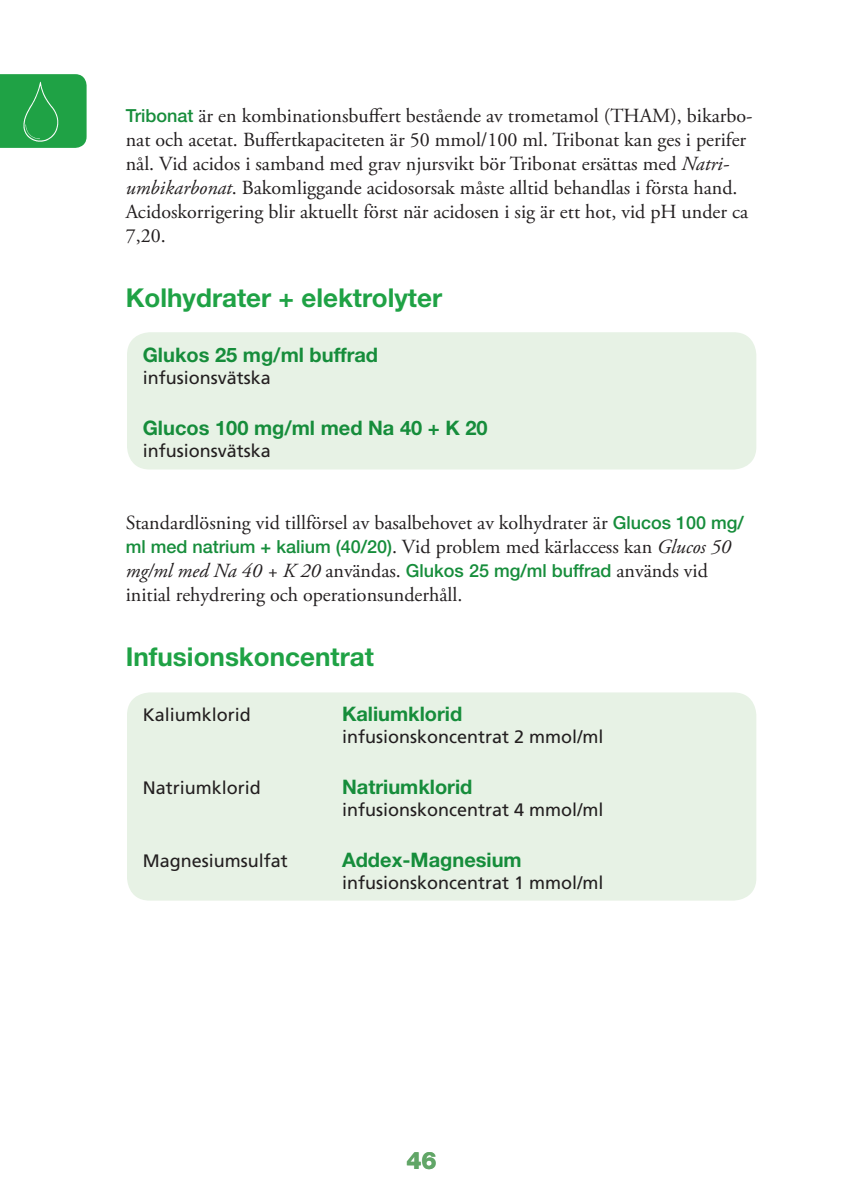
<style>
.page{position:relative;width:841px;height:1191px;background:#fff}
.page>*{position:absolute;margin:0;border:0;box-sizing:border-box;transform-origin:0 0}
.t1{font:700 26px "Helvetica Neue";color:#1fa245}
.t2{font:800 24px "Helvetica Neue";color:#61a667}
.t3{font:20px/24px "Adobe Garamond Pro";color:#231f20}
.t4{font:700 20px "Helvetica Neue";color:#168d3b}
.t5{font:18px "Frutiger";color:#231f20}
.t6{font:500 18px "Helvetica Neue";color:#168d3b}
.s1{font-family:"Helvetica Neue";font-weight:500;font-size:18px;color:#168d3b}
.s2{font-style:italic}
.s3{font-family:"Adobe Garamond Pro";font-weight:400;font-style:italic;font-size:20px;color:#231f20}
.s4{font-family:"Adobe Garamond Pro";font-weight:400;font-size:20px;color:#231f20}
</style>
<div class="page">
<div style="left:0;top:74px;width:86px;height:74px;background:#1fa245"></div>
<img style="left:16px;top:76px;width:55px;height:72px">
<div style="left:127px;top:692px;width:628px;height:208px;background:#e7f2e5;border-radius:23px"></div>
<div style="left:127px;top:332px;width:628px;height:137px;background:#e7f2e5;border-radius:23px"></div>
<p class="t3" style="left:126px;top:104px;width:628px"><span class="s1">Tribonat</span> är en kombinationsbuffert bestående av trometamol (THAM), bikarbo&shy;nat och acetat. Buffertkapaciteten är 50 mmol/100 ml. Tribonat kan ges i perifer nål. Vid acidos i samband med grav njursvikt bör Tribonat ersättas med <span class="s2">Natri&shy;umbikarbonat</span>. Bakomliggande acidosorsak måste alltid behandlas i första hand.<br>Acidoskorrigering blir aktuellt först när acidosen i sig är ett hot, vid pH under ca 7,20.</p>
<h1 class="t1" style="left:126px;top:281px;width:318px">Kolhydrater + elektrolyter</h1>
<p class="t4" style="left:143px;top:343px;width:237px">Glukos 25 mg/ml buffrad</p>
<p class="t5" style="left:143px;top:367px;width:130px">infusionsvätska</p>
<p class="t4" style="left:143px;top:415px;width:346px">Glucos 100 mg/ml med Na 40 + K 20</p>
<p class="t5" style="left:143px;top:440px;width:130px">infusionsvätska</p>
<p class="t3" style="left:126px;top:511px;width:619px">Standardlösning vid tillförsel av basalbehovet av kolhydrater är <span class="s1">Glucos 100 mg/ ml med natrium + kalium (40/20)</span>. Vid problem med kärlaccess kan <span class="s2">Glucos 50</span></p>
<p class="t6" style="left:126px;top:559px;width:583px"><span class="s3">mg/ml med Na 40 + K 20</span> <span class="s4">användas.</span> Glukos 25 mg/ml buffrad <span class="s4">används vid</span></p>
<p class="t3" style="left:126px;top:583px;width:338px">initial rehydrering och operationsunderhåll.</p>
<h1 class="t1" style="left:126px;top:640px;width:249px">Infusionskoncentrat</h1>
<p class="t5" style="left:143px;top:704px;width:110px">Kaliumklorid</p>
<p class="t4" style="left:342px;top:701px;width:122px">Kaliumklorid</p>
<p class="t5" style="left:342px;top:726px;width:263px">infusionskoncentrat 2 mmol/ml</p>
<p class="t5" style="left:143px;top:777px;width:120px">Natriumklorid</p>
<p class="t4" style="left:342px;top:774px;width:132px">Natriumklorid</p>
<p class="t5" style="left:342px;top:799px;width:263px">infusionskoncentrat 4 mmol/ml</p>
<p class="t5" style="left:143px;top:850px;width:147px">Magnesiumsulfat</p>
<p class="t4" style="left:342px;top:847px;width:181px">Addex-Magnesium</p>
<p class="t5" style="left:342px;top:871px;width:263px">infusionskoncentrat 1 mmol/ml</p>
<p class="t2" style="left:406px;top:1145px;width:32px">46</p>
</div>
